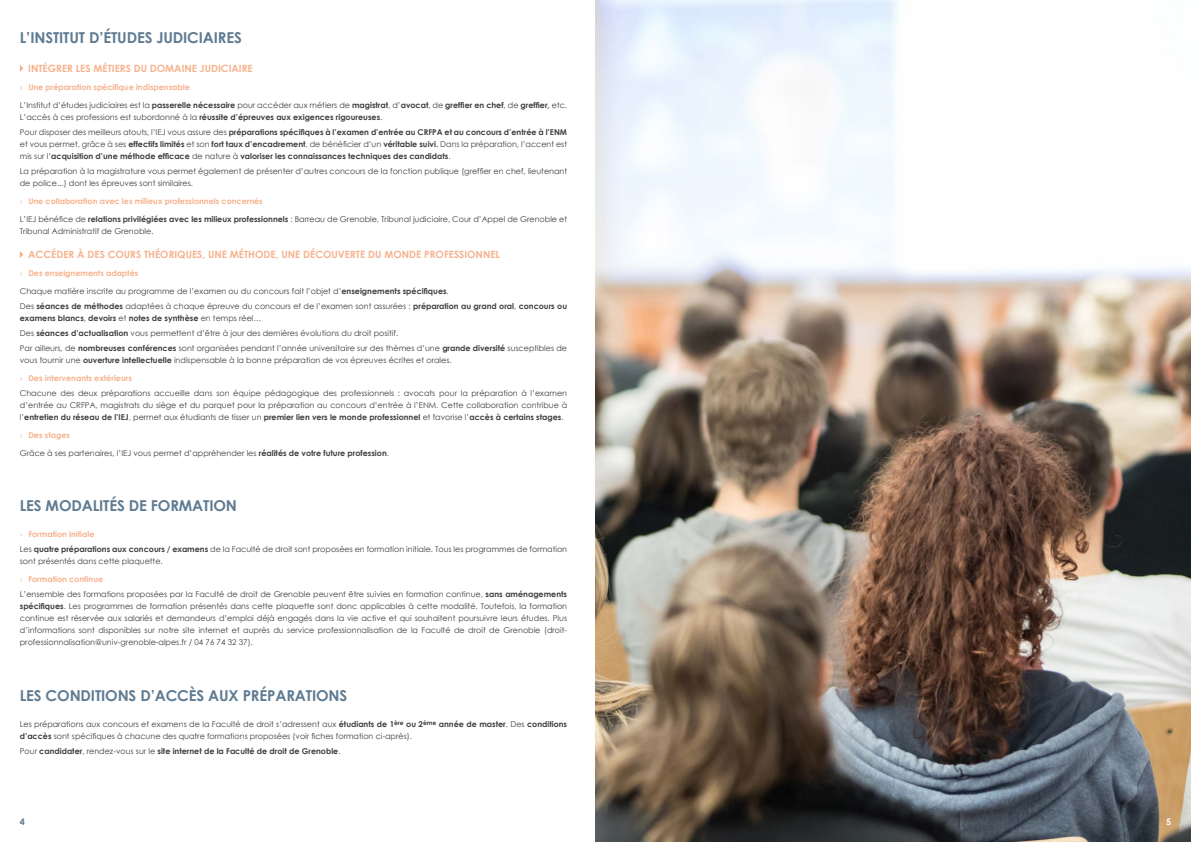
<style>
.page{position:relative;width:1191px;height:842px;background:#fff}
.page>*{position:absolute;margin:0;border:0;box-sizing:border-box;transform-origin:0 0}
.t1{font:700 15px "Century Gothic";letter-spacing:-.01em;color:#5e7b92}
.t2{font:700 10px "Century Gothic";color:#f6b28d}
.t3{font:700 9px "Century Gothic";color:#5e7b92}
.t4{font:700 9px "Century Gothic";color:#fff}
.t5{font:8px/12px "Century Gothic";color:#3e3e3f}
.t6{font:700 8px/12px "Century Gothic";color:#3e3e3f;text-align:justify}
.t7{font:700 8px "Century Gothic";color:#f6b28d}
.s1{font-family:"Calibri";font-weight:400}
.s2{font-weight:700}
.s3{font-weight:400}
.s4{font-family:"Calibri";color:#f6b28d}
.s5{font-weight:700;color:#f6b28d}
</style>
<div class="page">
<svg style="left:20px;top:65px;width:3px;height:7px"></svg>
<svg style="left:20px;top:251px;width:3px;height:7px"></svg>
<img style="left:595px;top:0;width:596px;height:842px">
<h1 class="t1" style="left:20px;top:26px;width:223px">L’INSTITUT D’ÉTUDES JUDICIAIRES</h1>
<p class="t2" style="left:28px;top:61px;width:226px">INTÉGRER LES MÉTIERS DU DOMAINE JUDICIAIRE</p>
<p class="t7" style="left:20px;top:81px;width:171px"><span class="s1">›</span> Une préparation spécifique indispensable</p>
<p class="t5" style="left:20px;top:99px;width:549px">L’Institut d’études judiciaires est la <span class="s2">passerelle nécessaire</span> pour accéder aux métiers de <span class="s2">magistrat</span>, d’<span class="s2">avocat</span>, de <span class="s2">greffier en chef</span>, de <span class="s2">greffier,</span> etc.<br>L’accès à ces professions est subordonné à la <span class="s2">réussite d’épreuves aux exigences rigoureuses</span>.</p>
<p class="t6" style="left:20px;top:126px;width:549px"><span class="s3">Pour disposer des meilleurs atouts, l’IEJ vous assure des</span> préparations spécifiques à l’examen d’entrée au CRFPA et au concours d’entrée à l’ENM <span class="s3">et vous permet, grâce à ses</span> effectifs limités <span class="s3">et son</span> fort taux d’encadrement<span class="s3">, de bénéficier d’un</span> véritable suivi. <span class="s3">Dans la préparation, l’accent est mis sur l’</span>acquisition d’une méthode efficace <span class="s3">de nature à</span> valoriser les connaissances techniques des candidats<span class="s3">.</span></p>
<p class="t5" style="left:20px;top:165px;width:549px">La préparation à la magistrature vous permet également de présenter d’autres concours de la fonction publique (greffier en chef, lieutenant de police...) dont les épreuves sont similaires.</p>
<p class="t7" style="left:20px;top:195px;width:244px"><span class="s1">›</span> Une collaboration avec les milieux professionnels concernés</p>
<p class="t5" style="left:20px;top:213px;width:549px">L’IEJ bénéfice de <span class="s2">relations privilégiées avec les milieux professionnels</span> : Barreau de Grenoble, Tribunal judiciaire, Cour d’Appel de Grenoble et<br>Tribunal Administratif de Grenoble.</p>
<p class="t2" style="left:28px;top:247px;width:473px">ACCÉDER À DES COURS THÉORIQUES, UNE MÉTHODE, UNE DÉCOUVERTE DU MONDE PROFESSIONNEL</p>
<p class="t7" style="left:20px;top:267px;width:120px"><span class="s1">›</span> Des enseignements adaptés</p>
<p class="t5" style="left:20px;top:283px;width:549px;line-height:15px">Chaque matière inscrite au programme de l’examen ou du concours fait l’objet d’<span class="s2">enseignements spécifiques</span>.<br>Des <span class="s2">séances de méthodes</span> adaptées à chaque épreuve du concours et de l’examen sont assurées : <span class="s2">préparation au grand oral</span>, <span class="s2">concours ou</span></p>
<p class="t5" style="left:20px;top:310px;width:549px;line-height:15px"><span class="s2">examens blancs</span>, <span class="s2">devoirs</span> et <span class="s2">notes de synthèse</span> en temps réel…<br>Des <span class="s2">séances d’actualisation</span> vous permettent d’être à jour des dernières évolutions du droit positif.<br>Par ailleurs, de <span class="s2">nombreuses conférences</span> sont organisées pendant l’année universitaire sur des thèmes d’une <span class="s2">grande diversité</span> susceptibles de</p>
<p class="t5" style="left:20px;top:354px;width:433px">vous fournir une <span class="s2">ouverture intellectuelle</span> indispensable à la bonne préparation de vos épreuves écrites et orales.</p>
<p class="t5" style="left:20px;top:370px;width:549px;line-height:15px"><span class="s4">›</span> <span class="s5">Des intervenants extérieurs<br></span>Chacune des deux préparations accueille dans son équipe pédagogique des professionnels : avocats pour la préparation à l’examen</p>
<p class="t5" style="left:20px;top:399px;width:549px">d’entrée au CRFPA, magistrats du siège et du parquet pour la préparation au concours d’entrée à l’ENM. Cette collaboration contribue à l’<span class="s2">entretien du réseau de l’IEJ</span>, permet aux étudiants de tisser un <span class="s2">premier lien vers le monde professionnel</span> et favorise l’<span class="s2">accès à certains stages</span>.</p>
<p class="t7" style="left:20px;top:429px;width:52px"><span class="s1">›</span> Des stages</p>
<p class="t5" style="left:20px;top:447px;width:371px">Grâce à ses partenaires, l’IEJ vous permet d’appréhender les <span class="s2">réalités de votre future profession</span>.</p>
<h1 class="t1" style="left:20px;top:494px;width:219px">LES MODALITÉS DE FORMATION</h1>
<p class="t5" style="left:20px;top:526px;width:549px;line-height:15px"><span class="s4">›</span> <span class="s5">Formation initiale<br></span>Les <span class="s2">quatre préparations aux concours / examens</span> de la Faculté de droit sont proposées en formation initiale. Tous les programmes de formation</p>
<p class="t5" style="left:20px;top:555px;width:144px">sont présentés dans cette plaquette.</p>
<p class="t5" style="left:20px;top:571px;width:549px;line-height:15px"><span class="s4">›</span> <span class="s5">Formation continue<br></span>L’ensemble des formations proposées par la Faculté de droit de Grenoble peuvent être suivies en formation continue, <span class="s2">sans aménagements</span></p>
<p class="t5" style="left:20px;top:600px;width:549px;text-align:justify"><span class="s2">spécifiques</span>. Les programmes de formation présentés dans cette plaquette sont donc applicables à cette modalité. Toutefois, la formation continue est réservée aux salariés et demandeurs d’emploi déjà engagés dans la vie active et qui souhaitent poursuivre leurs études. Plus d’informations sont disponibles sur notre site internet et auprès du service professionnalisation de la Faculté de droit de Grenoble (droit&shy;professionnalisation@univ-grenoble-alpes.fr / 04 76 74 32 37).</p>
<h1 class="t1" style="left:20px;top:684px;width:329px">LES CONDITIONS D’ACCÈS AUX PRÉPARATIONS</h1>
<p class="t5" style="left:20px;top:718px;width:549px">Les préparations aux concours et examens de la Faculté de droit s’adressent aux <span class="s2">étudiants de 1</span><sup>ère</sup> <span class="s2">ou 2</span><sup>ème</sup> <span class="s2">année de master</span>. Des <span class="s2">conditions d’accès</span> sont spécifiques à chacune des quatre formations proposées (voir fiches formation ci-après).</p>
<p class="t6" style="left:20px;top:745px;width:322px"><span class="s3">Pour</span> candidater<span class="s3">, rendez-vous sur le</span> site internet de la Faculté de droit de Grenoble<span class="s3">.</span></p>
<p class="t3" style="left:20px;top:815px;width:7px">4</p>
<p class="t4" style="left:1166px;top:815px;width:7px">5</p>
</div>
